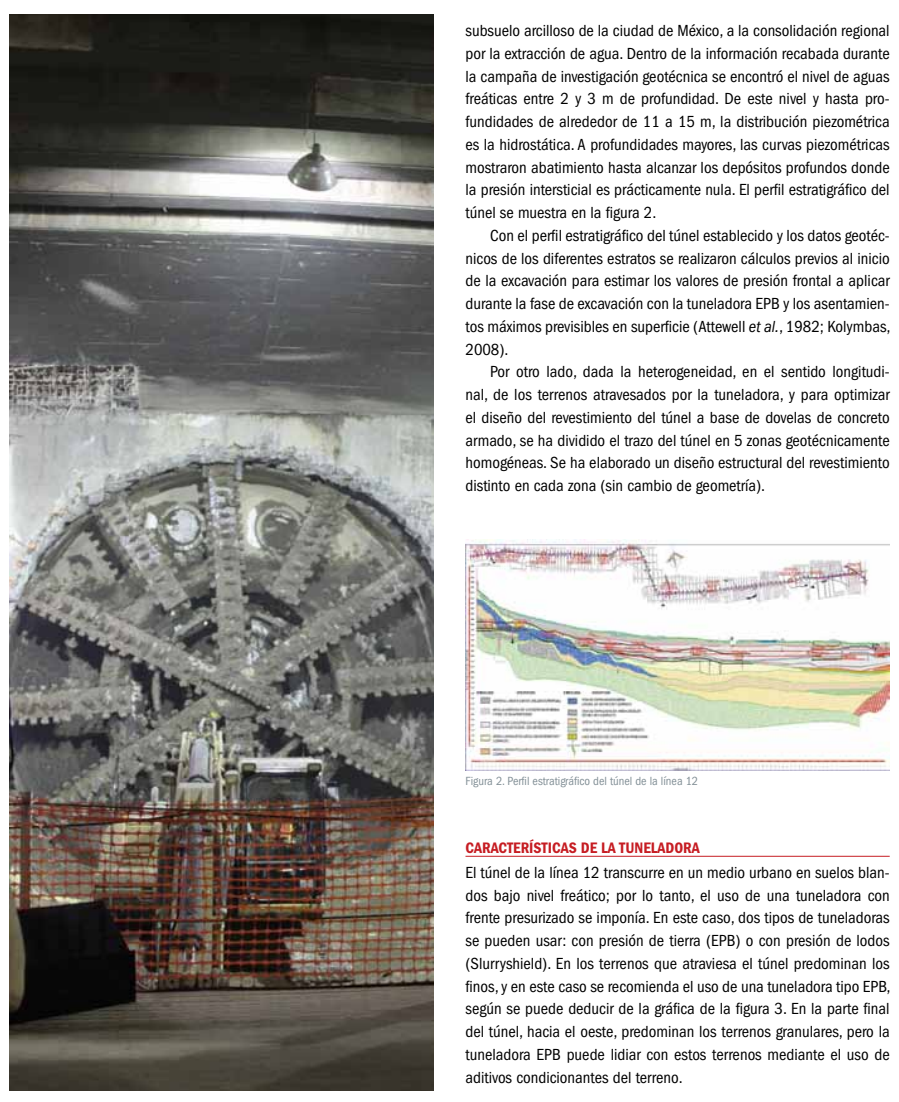
<style>
.page{position:relative;width:899px;height:1102px;background:#fff}
.page>*{position:absolute;margin:0;border:0;box-sizing:border-box;transform-origin:0 0}
.t1{font:condensed 16.62px/22.8px "ITC Franklin Gothic Std";color:#000;text-align:justify}
.t2{font:15.75px "ITC Franklin Gothic Std Dm Cd";color:#c61d23}
.t3{font:condensed 12.25px "ITC Franklin Gothic Std";color:#839097}
.s1{font-style:italic}
</style>
<div class="page">
<hr style="left:465px;top:856px;width:425px;height:1px;background:#c61d23">
<img style="left:466px;top:540px;width:423px;height:230px">
<img style="left:10px;top:14px;width:423px;height:1077px">
<p class="t1" style="left:465px;top:19px;width:426px">subsuelo arcilloso de la ciudad de México, a la consolidación regional por la extracción de agua. Dentro de la información recabada durante la campaña de investigación geotécnica se encontró el nivel de aguas freáticas entre 2 y 3 m de profundidad. De este nivel y hasta pro&shy;fundidades de alrededor de 11 a 15 m, la distribución piezométrica es la hidrostática. A profundidades mayores, las curvas piezométricas mostraron abatimiento hasta alcanzar los depósitos profundos donde la presión intersticial es prácticamente nula. El perfil estratigráfico del túnel se muestra en la figura 2.</p>
<p class="t1" style="left:465px;top:224px;width:426px;text-indent:25px">Con el perfil estratigráfico del túnel establecido y los datos geotéc&shy;nicos de los diferentes estratos se realizaron cálculos previos al inicio de la excavación para estimar los valores de presión frontal a aplicar durante la fase de excavación con la tuneladora EPB y los asentamien&shy;tos máximos previsibles en superficie (Attewell <span class="s1">et al.</span>, 1982; Kolymbas, 2008).</p>
<p class="t1" style="left:465px;top:361px;width:426px;text-indent:25px">Por otro lado, dada la heterogeneidad, en el sentido longitudi&shy;nal, de los terrenos atravesados por la tuneladora, y para optimizar el diseño del revestimiento del túnel a base de dovelas de concreto armado, se ha dividido el trazo del túnel en 5 zonas geotécnicamente homogéneas. Se ha elaborado un diseño estructural del revestimiento distinto en cada zona (sin cambio de geometría).</p>
<p class="t3" style="left:465px;top:774px;width:234px">Figura 2. Perfil estratigráfico del túnel de la línea 12</p>
<p class="t2" style="left:465px;top:839px;width:236px">CARACTERÍSTICAS DE LA TUNELADORA</p>
<p class="t1" style="left:465px;top:861px;width:427px">El túnel de la línea 12 transcurre en un medio urbano en suelos blan&shy;dos bajo nivel freático; por lo tanto, el uso de una tuneladora con frente presurizado se imponía. En este caso, dos tipos de tuneladoras se pueden usar: con presión de tierra (EPB) o con presión de lodos (Slurryshield). En los terrenos que atraviesa el túnel predominan los finos, y en este caso se recomienda el uso de una tuneladora tipo EPB, según se puede deducir de la gráfica de la figura 3. En la parte final del túnel, hacia el oeste, predominan los terrenos granulares, pero la tuneladora EPB puede lidiar con estos terrenos mediante el uso de aditivos condicionantes del terreno.</p>
</div>
